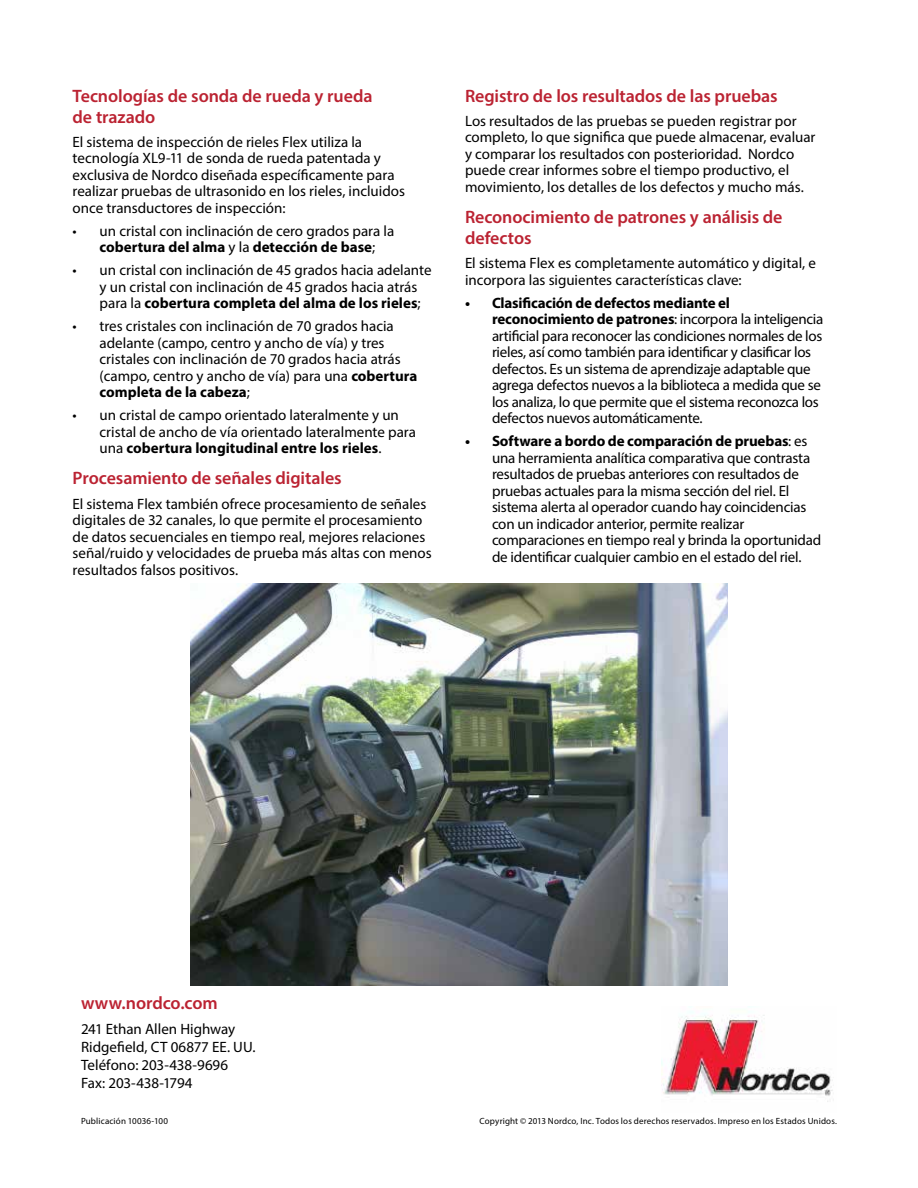
<style>
.page{position:relative;width:918px;height:1188px;background:#fff}
.page>*{position:absolute;margin:0;border:0;box-sizing:border-box;transform-origin:0 0}
.t1{font:600 18px/21px "Myriad Pro";letter-spacing:-.005em;color:#bb2332}
.t2{font:15px/16.5px "Myriad Pro";letter-spacing:-.005em;color:#000}
.t3{font:9px "Myriad Pro";letter-spacing:.015em;color:#000}
.s1{font-weight:700}
</style>
<div class="page">
<img style="left:661px;top:1011px;width:172px;height:91px">
<img style="left:191px;top:584px;width:536px;height:402px">
<p class="t1" style="left:73px;top:85px;width:302px">Tecnologías de sonda de rueda y rueda de trazado</p>
<p class="t2" style="left:73px;top:133px;width:334px">El sistema de inspección de rieles Flex utiliza la tecnología XL9-11 de sonda de rueda patentada y exclusiva de Nordco diseñada específicamente para realizar pruebas de ultrasonido en los rieles, incluidos once transductores de inspección:</p>
<p class="t2" style="left:73px;top:222px;width:323px;text-align:center">• un cristal con inclinación de cero grados para la <span class="s1">cobertura del alma</span> y la <span class="s1">detección de base</span>;</p>
<p class="t2" style="left:100px;top:262px;width:334px;text-indent:-27px">• un cristal con inclinación de 45 grados hacia adelante y un cristal con inclinación de 45 grados hacia atrás para la <span class="s1">cobertura completa del alma de los rieles</span>;</p>
<p class="t2" style="left:100px;top:318px;width:319px;text-indent:-27px">• tres cristales con inclinación de 70 grados hacia adelante (campo, centro y ancho de vía) y tres cristales con inclinación de 70 grados hacia atrás (campo, centro y ancho de vía) para una <span class="s1">cobertura completa de la cabeza</span>;</p>
<p class="t2" style="left:100px;top:407px;width:318px;text-indent:-27px">• un cristal de campo orientado lateralmente y un cristal de ancho de vía orientado lateralmente para una <span class="s1">cobertura longitudinal entre los rieles</span>.</p>
<p class="t1" style="left:73px;top:467px;width:271px">Procesamiento de señales digitales</p>
<p class="t2" style="left:73px;top:495px;width:361px">El sistema Flex también ofrece procesamiento de señales digitales de 32 canales, lo que permite el procesamiento de datos secuenciales en tiempo real, mejores relaciones señal/ruido y velocidades de prueba más altas con menos resultados falsos positivos.</p>
<p class="t1" style="left:465px;top:85px;width:314px">Registro de los resultados de las pruebas</p>
<p class="t2" style="left:465px;top:112px;width:352px">Los resultados de las pruebas se pueden registrar por completo, lo que significa que puede almacenar, evaluar y comparar los resultados con posterioridad. Nordco puede crear informes sobre el tiempo productivo, el movimiento, los detalles de los defectos y mucho más.</p>
<p class="t1" style="left:465px;top:206px;width:319px">Reconocimiento de patrones y análisis de defectos</p>
<p class="t2" style="left:465px;top:255px;width:353px">El sistema Flex es completamente automático y digital, e incorpora las siguientes características clave:</p>
<p class="t2" style="left:492px;top:294px;width:333px;text-indent:-27px"><span class="s1">• Clasificación de defectos mediante el reconocimiento de patrones</span>: incorpora la inteligencia artificial para reconocer las condiciones normales de los rieles, así como también para identificar y clasificar los defectos. Es un sistema de aprendizaje adaptable que agrega defectos nuevos a la biblioteca a medida que se los analiza, lo que permite que el sistema reconozca los defectos nuevos automáticamente.</p>
<p class="t2" style="left:492px;top:433px;width:331px;text-indent:-27px"><span class="s1">• Software a bordo de comparación de pruebas</span>: es una herramienta analítica comparativa que contrasta resultados de pruebas anteriores con resultados de pruebas actuales para la misma sección del riel. El sistema alerta al operador cuando hay coincidencias con un indicador anterior, permite realizar comparaciones en tiempo real y brinda la oportunidad de identificar cualquier cambio en el estado del riel.</p>
<p class="t1" style="left:81px;top:992px;width:138px">www.nordco.com</p>
<p class="t2" style="left:81px;top:1020px;width:176px;line-height:18px">241 Ethan Allen Highway<br>Ridgefield, CT 06877 EE. UU.<br>Teléfono: 203-438-9696<br>Fax: 203-438-1794</p>
<p class="t3" style="left:81px;top:1115px;width:88px">Publicación 10036-100</p>
<p class="t3" style="left:480px;top:1115px;width:359px">Copyright © 2013 Nordco, Inc. Todos los derechos reservados. Impreso en los Estados Unidos.</p>
</div>
